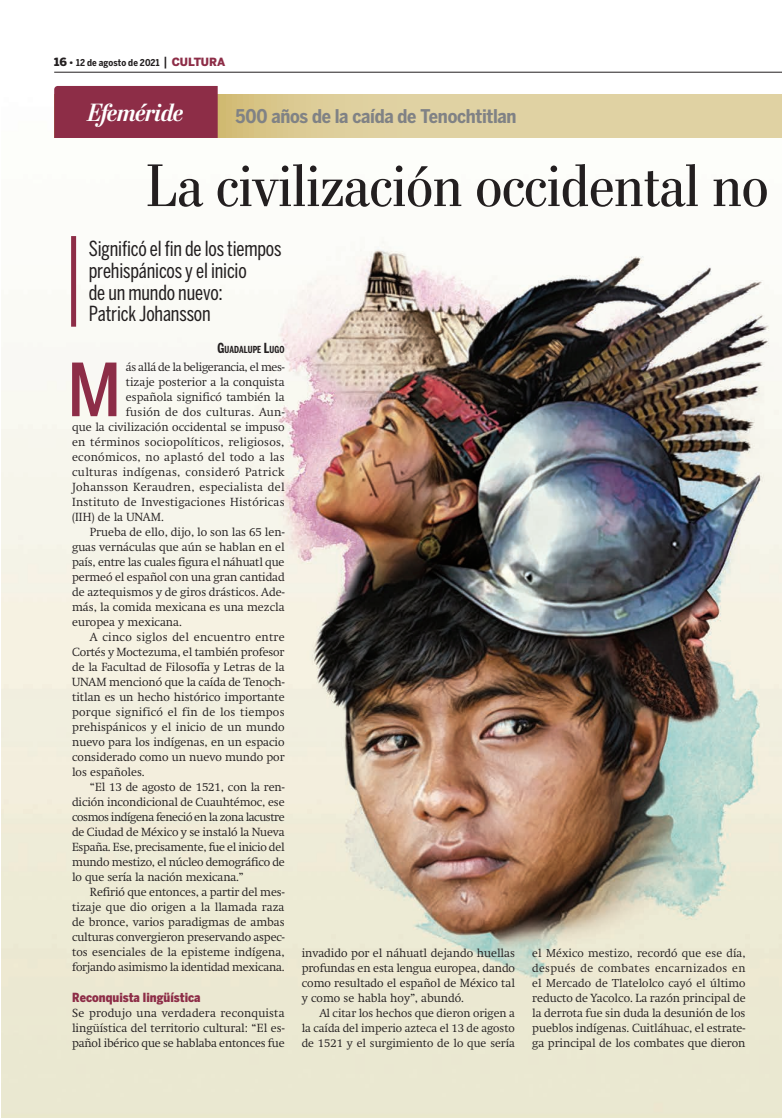
<style>
.page{position:relative;width:782px;height:1119px;background:#fff}
.page>*{position:absolute;margin:0;border:0;box-sizing:border-box;transform-origin:0 0}
.t1{font:500 72.38px "Benton Sans Cond";color:#8d2d47}
.t2{font:60px "Stilson";color:#231f20}
.t3{font:italic 700 25px "Stilson";color:#fff}
.t4{font:20.62px/21.9px "Benton Sans Comp";letter-spacing:-.01em;color:#231f20}
.t5{font:700 18.75px "Benton Sans Cond";letter-spacing:-.015em;color:#808285}
.t6{font:900 12.5px "Benton Sans Cond";color:#8d2d47}
.t7{font:300 11.62px/15px "Swift";color:#231f20;text-align:justify}
.t8{font:300 11.62px "Swift";letter-spacing:.02em;color:#231f20}
.t9{font:300 11.62px "Swift";letter-spacing:.025em;color:#231f20}
.t10{font:300 11.62px "Swift";letter-spacing:-.02em;color:#231f20}
.t11{font:300 11.62px "Swift";letter-spacing:-.025em;color:#231f20}
.t12{font:300 11.62px "Swift";letter-spacing:-.035em;color:#231f20}
.t13{font:300 11.62px "Swift";letter-spacing:.03em;color:#231f20}
.t14{font:300 11.38px/15px "Swift";color:#231f20;text-align:justify}
.t15{font:700 9.62px "Benton Sans Comp";letter-spacing:.01em;color:#231f20}
.t16{font:700 9.38px "Benton Sans Cond";letter-spacing:.01em;color:#231f20}
.s1{font-family:"Benton Sans";font-weight:900;font-size:11.25px}
.s2{font-family:"Benton Sans";font-weight:900}
.s3{font-weight:500;font-size:12.5px}
.s4{font-family:"Benton Sans";font-weight:900;font-size:11.25px;color:#8d2d47}
.s5{font-size:13.75px}
</style>
<div class="page">
<img style="left:1px;top:71px;width:781px;height:1046px">
<hr style="left:54px;top:72px;width:727px;height:1px;background:#231f20">
<svg style="left:226px;top:95px;width:556px;height:43px;background:#decf9d"></svg>
<div style="left:54px;top:86px;width:172px;height:52px;background:#8d2d47"></div>
<div style="left:71px;top:236px;width:5px;height:90px;background:#8d2d47"></div>
<p class="t16" style="left:54px;top:57px;width:173px"><span class="s1">16</span> <span class="s2">•</span> 12 de agosto de 2021 <span class="s3">|</span> <span class="s4">CULTURA</span></p>
<h3 class="t3" style="left:88px;top:98px;width:97px">Efeméride</h3>
<h3 class="t5" style="left:235px;top:105px;width:282px">500 años de la caída de Tenochtitlan</h3>
<h2 class="t2" style="left:146px;top:150px;width:623px">La civilización occidental no</h2>
<h3 class="t4" style="left:89px;top:237px;width:194px">Significó el fin de los tiempos prehispánicos y el inicio<br>de un mundo nuevo:<br>Patrick Johansson</h3>
<p class="t15" style="left:217px;top:344px;width:69px"><span class="s5">G</span>UADALUPE <span class="s5">L</span>UGO</p>
<h1 class="t1" style="left:67px;top:347px;width:56px">M</h1>
<p class="t11" style="left:126px;top:360px;width:160px">ás allá de la beligerancia, el mes-</p>
<p class="t7" style="left:126px;top:374px;width:160px">tizaje posterior a la conquista</p>
<p class="t7" style="left:126px;top:389px;width:160px">española significó también la</p>
<p class="t9" style="left:126px;top:405px;width:160px">fusión de dos culturas. Aun-</p>
<p class="t7" style="left:72px;top:419px;width:214px">que la civilización occidental se impuso</p>
<p class="t8" style="left:72px;top:435px;width:214px">en términos sociopolíticos, religiosos,</p>
<p class="t8" style="left:72px;top:450px;width:214px">económicos, no aplastó del todo a las</p>
<p class="t13" style="left:72px;top:465px;width:214px">culturas indígenas, consideró Patrick</p>
<p class="t9" style="left:72px;top:480px;width:214px">Johansson Keraudren, especialista del</p>
<p class="t8" style="left:72px;top:495px;width:214px">Instituto de Investigaciones Históricas</p>
<p class="t7" style="left:72px;top:509px;width:93px">(IIH) de la UNAM.</p>
<p class="t7" style="left:90px;top:524px;width:196px">Prueba de ello, dijo, lo son las 65 len-</p>
<p class="t7" style="left:72px;top:539px;width:214px">guas vernáculas que aún se hablan en el</p>
<p class="t7" style="left:72px;top:554px;width:214px">país, entre las cuales figura el náhuatl que</p>
<p class="t7" style="left:72px;top:569px;width:214px">permeó el español con una gran cantidad</p>
<p class="t7" style="left:72px;top:584px;width:214px">de aztequismos y de giros drásticos. Ade-</p>
<p class="t7" style="left:72px;top:599px;width:214px">más, la comida mexicana es una mezcla</p>
<p class="t7" style="left:72px;top:614px;width:111px">europea y mexicana.</p>
<p class="t9" style="left:90px;top:630px;width:196px">A cinco siglos del encuentro entre</p>
<p class="t7" style="left:72px;top:644px;width:214px">Cortés y Moctezuma, el también profesor</p>
<p class="t7" style="left:72px;top:659px;width:214px">de la Facultad de Filosofía y Letras de la</p>
<p class="t7" style="left:72px;top:674px;width:214px">UNAM mencionó que la caída de Tenoch-</p>
<p class="t7" style="left:72px;top:689px;width:214px">titlan es un hecho histórico importante</p>
<p class="t8" style="left:72px;top:705px;width:214px">porque significó el fin de los tiempos</p>
<p class="t7" style="left:72px;top:719px;width:214px">prehispánicos y el inicio de un mundo</p>
<p class="t7" style="left:72px;top:734px;width:214px">nuevo para los indígenas, en un espacio</p>
<p class="t7" style="left:72px;top:749px;width:214px">considerado como un nuevo mundo por</p>
<p class="t7" style="left:72px;top:764px;width:74px">los españoles.</p>
<p class="t7" style="left:90px;top:779px;width:196px">“El 13 de agosto de 1521, con la ren-</p>
<p class="t7" style="left:72px;top:794px;width:214px">dición incondicional de Cuauhtémoc, ese</p>
<p class="t12" style="left:72px;top:810px;width:214px">cosmos indígena feneció en la zona lacustre</p>
<p class="t7" style="left:72px;top:824px;width:214px">de Ciudad de México y se instaló la Nueva</p>
<p class="t11" style="left:72px;top:840px;width:214px">España. Ese, precisamente, fue el inicio del</p>
<p class="t10" style="left:72px;top:855px;width:214px">mundo mestizo, el núcleo demográfico de</p>
<p class="t7" style="left:72px;top:869px;width:173px">lo que sería la nación mexicana.”</p>
<p class="t7" style="left:90px;top:884px;width:196px">Refirió que entonces, a partir del mes-</p>
<p class="t7" style="left:72px;top:899px;width:214px">tizaje que dio origen a la llamada raza</p>
<p class="t7" style="left:72px;top:914px;width:214px">de bronce, varios paradigmas de ambas</p>
<p class="t7" style="left:72px;top:929px;width:214px">culturas convergieron preservando aspec-</p>
<p class="t7" style="left:72px;top:944px;width:214px">tos esenciales de la episteme indígena,</p>
<p class="t10" style="left:72px;top:960px;width:214px">forjando asimismo la identidad mexicana.</p>
<p class="t6" style="left:72px;top:989px;width:130px">Reconquista lingüística</p>
<p class="t7" style="left:72px;top:1004px;width:214px">Se produjo una verdadera reconquista lingüística del territorio cultural: “El es&shy;pañol ibérico que se hablaba entonces fue</p>
<p class="t7" style="left:302px;top:944px;width:215px">invadido por el náhuatl dejando huellas profundas en esta lengua europea, dando como resultado el español de México tal y como se habla hoy”, abundó.</p>
<p class="t14" style="left:302px;top:1005px;width:215px;text-indent:18px">Al citar los hechos que dieron origen a la caída del imperio azteca el 13 de agosto de 1521 y el surgimiento de lo que sería</p>
<p class="t14" style="left:532px;top:945px;width:215px">el México mestizo, recordó que ese día, después de combates encarnizados en el Mercado de Tlatelolco cayó el último</p>
<p class="t7" style="left:532px;top:989px;width:215px">reducto de Yacolco. La razón principal de la derrota fue sin duda la desunión de los pueblos indígenas. Cuitláhuac, el estrate&shy;ga principal de los combates que dieron</p>
</div>
